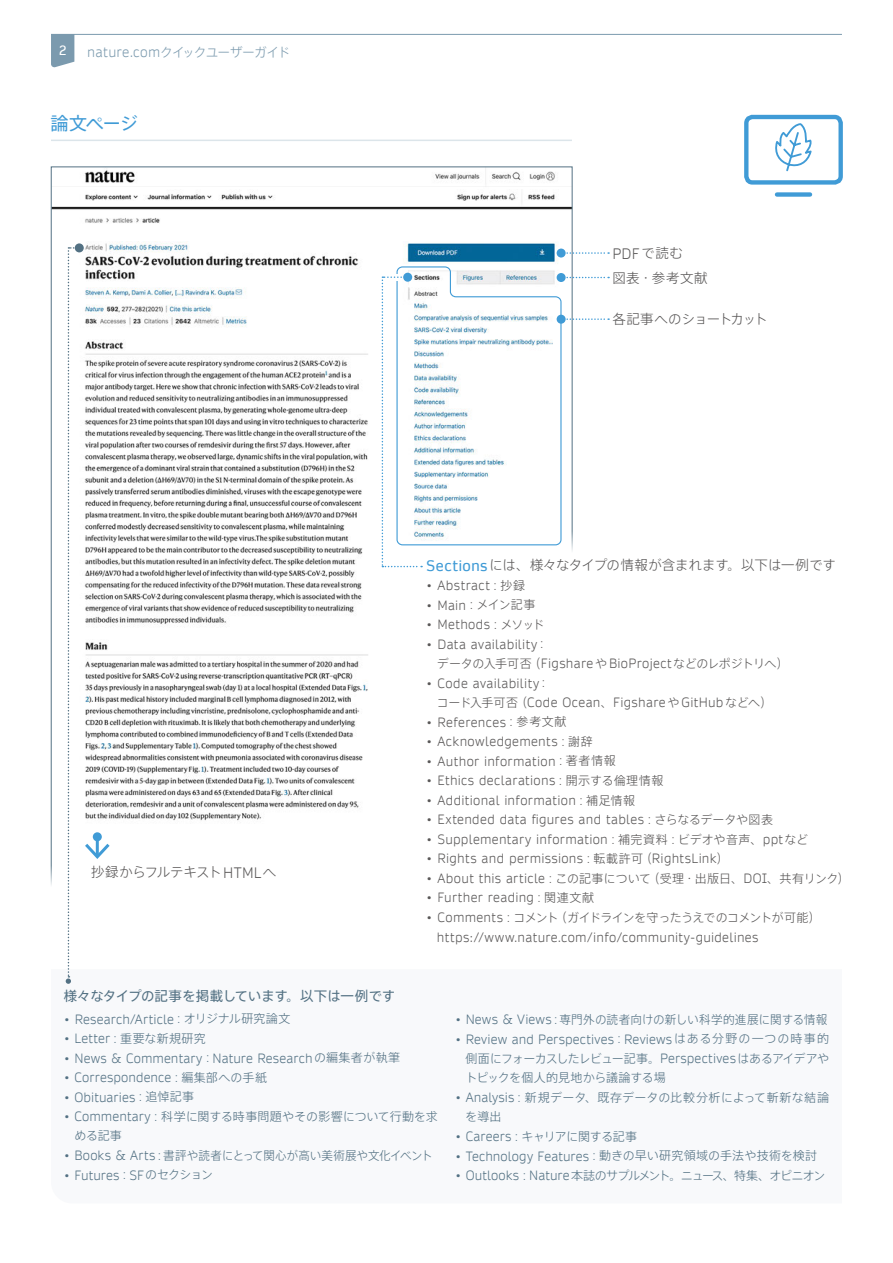
<style>
.page{position:relative;width:893px;height:1263px;background:#fff}
.page>*{position:absolute;margin:0;border:0;box-sizing:border-box;transform-origin:0 0}
.t1{font:18px "Axis Basic Pro N R";letter-spacing:-.045em;color:#409bd6}
.sn__A4_IN_head_two{font:300 14.4px "Daytona Pro";color:#595757}
.sn__A4_IN_head_two-2{font:13.5px "Axis Basic Pro N L";letter-spacing:-.01em;color:#595757}
.sn__A4_IN_head_two-3{font:13.5px "Axis Basic Pro N R";letter-spacing:-.01em;color:#537183}
.sn__A4_IN_head_two-4{font:13.5px "Axis Basic Pro N L";letter-spacing:-.07em;color:#595757}
.sn__A4_IN_head_two-5{font:300 12.9px "Daytona Pro";letter-spacing:.025em;color:#595757}
.sn__A4_IN_head_two-6{font:300 12.9px "Daytona Pro";letter-spacing:.015em;color:#537183}
.sn__A4_IN_head_two-7{font:300 12.9px "Daytona Pro";letter-spacing:.045em;color:#595757}
.t2{font:12.75px "Axis Basic Pro N L";letter-spacing:-.07em;color:#7b9aae}
.t3{font:12.75px "Daytona Pro";color:#fff}
.sn__A4_IN_head_two-8{font:12px "Axis Basic Pro N L";letter-spacing:-.035em;color:#595757}
.sn__A4_IN_head_two-9{font:12px/19.5px "Axis Basic Pro N L";letter-spacing:-.01em;color:#537183}
.sn__A4_IN_head_two-10{font:12px/19.5px "Axis Basic Pro N L";letter-spacing:-.04em;color:#537183}
.sn__A4_IN_head_two-11{font:12px "Axis Basic Pro N L";letter-spacing:.005em;color:#595757}
.sn__A4_IN_head_two-12{font:12px "Axis Basic Pro N L";letter-spacing:-.09em;color:#537183}
.sn__A4_IN_head_two-13{font:12px/19.5px "Axis Basic Pro N L";letter-spacing:.03em;color:#537183}
.sn__A4_IN_head_two-14{font:12px "Axis Basic Pro N L";letter-spacing:.01em;color:#537183}
.sn__A4_IN_head_two-15{font:12px "Axis Basic Pro N L";letter-spacing:.025em;color:#537183}
.s1{font-family:"Daytona Pro";font-weight:300;font-size:13.65px}
.s2{font-family:"Daytona Pro";font-weight:300;font-size:14.4px}
.s3{font-family:"Axis Basic Pro N L";font-weight:400;font-size:13.5px}
.s4{font-family:"Daytona Pro";font-size:14.4px;color:#409bd6}
.s5{font-family:"Axis Basic Pro N L";font-weight:400;font-size:12px}
.s6{font-family:"Daytona Pro";font-weight:300;font-size:12.9px}
</style>
<div class="page">
<svg style="left:51px;top:35px;width:23px;height:33px"></svg>
<hr style="left:51px;top:34px;width:791px;height:1px;background:#7b9aae">
<img style="left:53px;top:169px;width:517px;height:652px">
<svg style="left:775px;top:123px;width:37px;height:49px"></svg>
<div style="left:744px;top:115px;width:99px;height:70px;border:4px solid #409bd6;border-radius:6px"></div>
<div style="left:777px;top:192px;width:33px;height:5px;background:#409bd6"></div>
<div style="left:562px;top:553px;width:26px;height:361px;background:#fff"></div>
<svg style="left:568px;top:531px;width:5px;height:22px"></svg>
<svg style="left:50px;top:865px;width:2px;height:20px"></svg>
<hr style="left:51px;top:140px;width:521px;height:1px;background:#dce5ea">
<svg style="left:566px;top:252px;width:43px;height:2px"></svg>
<div style="left:557px;top:249px;width:9px;height:9px;background:#409bd6;border-radius:50%"></div>
<svg style="left:566px;top:277px;width:43px;height:1px"></svg>
<div style="left:557px;top:273px;width:9px;height:9px;background:#409bd6;border-radius:50%"></div>
<svg style="left:566px;top:318px;width:43px;height:2px"></svg>
<svg style="left:557px;top:315px;width:9px;height:9px"></svg>
<svg style="left:396px;top:266px;width:166px;height:280px"></svg>
<div style="left:75px;top:243px;width:9px;height:9px;background:#537183;border-radius:50%"></div>
<svg style="left:382px;top:274px;width:40px;height:293px"></svg>
<div style="left:403px;top:273px;width:9px;height:9px;background:#409bd6;border-radius:50%"></div>
<svg style="left:66px;top:247px;width:44px;height:737px"></svg>
<p class="t3" style="left:59px;top:42px;width:9px">2</p>
<p class="t2" style="left:87px;top:42px;width:205px"><span class="s1">nature.com</span>クイックユーザーガイド</p>
<p class="t1" style="left:50px;top:110px;width:89px">論文ページ</p>
<p class="sn__A4_IN_head_two-2" style="left:91px;top:862px;width:187px">抄録からフルテキスト<span class="s2">HTML</span>へ</p>
<p class="sn__A4_IN_head_two" style="left:612px;top:244px;width:72px">PDF<span class="s3">で読む</span></p>
<p class="sn__A4_IN_head_two-2" style="left:612px;top:268px;width:97px">図表・参考文献</p>
<p class="sn__A4_IN_head_two-4" style="left:612px;top:309px;width:157px">各記事へのショートカット</p>
<p class="sn__A4_IN_head_two-2" style="left:426px;top:555px;width:411px"><span class="s4">Sections</span>には、様々なタイプの情報が含まれます。以下は一例です</p>
<p class="sn__A4_IN_head_two-7" style="left:426px;top:577px;width:100px">• Abstract<span class="s5">：抄録</span></p>
<p class="sn__A4_IN_head_two-8" style="left:426px;top:596px;width:111px"><span class="s6">• Main</span>：メイン記事</p>
<p class="sn__A4_IN_head_two-5" style="left:426px;top:616px;width:120px">• Methods<span class="s5">：メソッド</span></p>
<p class="sn__A4_IN_head_two-5" style="left:426px;top:636px;width:123px">• Data availability<span class="s5">：</span></p>
<p class="sn__A4_IN_head_two-8" style="left:437px;top:655px;width:353px">データの入手可否（<span class="s6">Figshare</span>や<span class="s6">BioProject</span>などのレポジトリへ）</p>
<p class="sn__A4_IN_head_two-5" style="left:426px;top:675px;width:125px">• Code availability<span class="s5">：</span></p>
<p class="sn__A4_IN_head_two-5" style="left:437px;top:694px;width:337px"><span class="s5">コード入手可否（</span>Code Ocean<span class="s5">、</span>Figshare<span class="s5">や</span>GitHub<span class="s5">などへ）</span></p>
<p class="sn__A4_IN_head_two-5" style="left:426px;top:714px;width:142px">• References<span class="s5">：参考文献</span></p>
<p class="sn__A4_IN_head_two-5" style="left:426px;top:733px;width:168px">• Acknowledgements<span class="s5">：謝辞</span></p>
<p class="sn__A4_IN_head_two-5" style="left:426px;top:753px;width:191px">• Author information<span class="s5">：著者情報</span></p>
<p class="sn__A4_IN_head_two-5" style="left:426px;top:772px;width:239px">• Ethics declarations<span class="s5">：開示する倫理情報</span></p>
<p class="sn__A4_IN_head_two-5" style="left:426px;top:792px;width:210px">• Additional information<span class="s5">：補足情報</span></p>
<p class="sn__A4_IN_head_two-5" style="left:426px;top:811px;width:348px">• Extended data figures and tables<span class="s5">：さらなるデータや図表</span></p>
<p class="sn__A4_IN_head_two-5" style="left:426px;top:831px;width:383px">• Supplementary information<span class="s5">：補完資料：ビデオや音声、</span>ppt<span class="s5">など</span></p>
<p class="sn__A4_IN_head_two-5" style="left:426px;top:850px;width:304px">• Rights and permissions<span class="s5">：転載許可（</span>RightsLink<span class="s5">）</span></p>
<p class="sn__A4_IN_head_two-11" style="left:426px;top:869px;width:425px"><span class="s6">• About this article</span>：この記事について（受理・出版日、<span class="s6">DOI</span>、共有リンク）</p>
<p class="sn__A4_IN_head_two-5" style="left:426px;top:889px;width:169px">• Further reading<span class="s5">：関連文献</span></p>
<p class="sn__A4_IN_head_two-8" style="left:426px;top:908px;width:396px"><span class="s6">• Comments</span>：コメント（ガイドラインを守ったうえでのコメントが可能）</p>
<p class="sn__A4_IN_head_two-5" style="left:437px;top:928px;width:323px">https://www.nature.com/info/community-guidelines</p>
<p class="sn__A4_IN_head_two-3" style="left:64px;top:985px;width:333px">様々なタイプの記事を掲載しています。以下は一例です</p>
<p class="sn__A4_IN_head_two-6" style="left:64px;top:1011px;width:228px">• Research/Article<span class="s5">：オリジナル研究論文</span></p>
<p class="sn__A4_IN_head_two-15" style="left:64px;top:1029px;width:143px"><span class="s6">• Letter</span>：重要な新規研究</p>
<p class="sn__A4_IN_head_two-6" style="left:64px;top:1050px;width:338px">• News &amp; Commentary<span class="s5">：</span>Nature Research<span class="s5">の編集者が執筆</span></p>
<p class="sn__A4_IN_head_two-6" style="left:64px;top:1069px;width:205px">• Correspondence<span class="s5">：編集部への手紙</span></p>
<p class="sn__A4_IN_head_two-6" style="left:64px;top:1089px;width:132px">• Obituaries<span class="s5">：追悼記事</span></p>
<p class="sn__A4_IN_head_two-9" style="left:74px;top:1106px;width:365px;text-indent:-11px"><span class="s6">• Commentary</span>：科学に関する時事問題やその影響について行動を求める記事</p>
<p class="sn__A4_IN_head_two-9" style="left:64px;top:1145px;width:370px"><span class="s6">• Books &amp; Arts</span>：書評や読者にとって関心が高い美術展や文化イベント</p>
<p class="sn__A4_IN_head_two-6" style="left:64px;top:1167px;width:151px">• Futures<span class="s5">：</span>SF<span class="s5">のセクション</span></p>
<p class="sn__A4_IN_head_two-14" style="left:455px;top:1010px;width:374px"><span class="s6">• News &amp; Views</span>：専門外の読者向けの新しい科学的進展に関する情報</p>
<p class="sn__A4_IN_head_two-6" style="left:455px;top:1030px;width:376px">• Review and Perspectives<span class="s5">：</span>Reviews<span class="s5">はある分野の一つの時事的</span></p>
<p class="sn__A4_IN_head_two-10" style="left:466px;top:1047px;width:365px">側面にフォーカスしたレビュー記事。<span class="s6">Perspectives</span>はあるアイデアやトピックを個人的見地から議論する場</p>
<p class="sn__A4_IN_head_two-13" style="left:466px;top:1086px;width:365px;text-indent:-11px"><span class="s6">• Analysis</span>：新規データ、既存データの比較分析によって斬新な結論を導出</p>
<p class="sn__A4_IN_head_two-10" style="left:455px;top:1125px;width:184px"><span class="s6">• Careers</span>：キャリアに関する記事</p>
<p class="sn__A4_IN_head_two-6" style="left:455px;top:1147px;width:364px">• Technology Features<span class="s5">：動きの早い研究領域の手法や技術を検討</span></p>
<p class="sn__A4_IN_head_two-12" style="left:455px;top:1166px;width:372px"><span class="s6">• Outlooks</span>：<span class="s6">Nature</span> 本誌のサプルメント。ニュース、特集、オピニオン</p>
</div>
